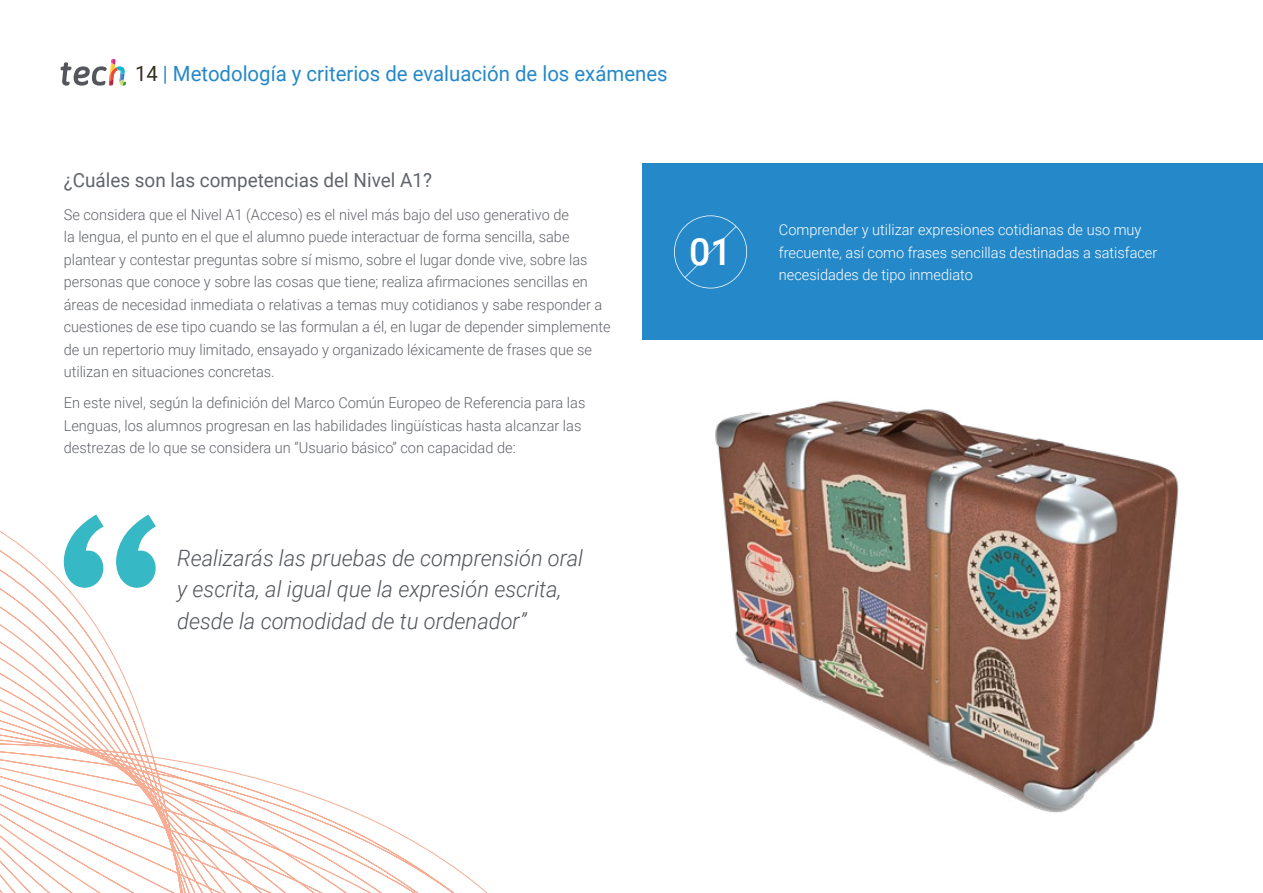
<style>
.page{position:relative;width:1263px;height:893px;background:#fff}
.page>*{position:absolute;margin:0;border:0;box-sizing:border-box;transform-origin:0 0}
.t1{font:500 37.5px "Roboto";color:#fff}
.t2{font:italic 300 22.5px/31.5px "Roboto";color:#52555b}
.t3{font:21px "Roboto";color:#2488c9}
.t4{font:19.5px "Roboto";color:#61646a}
.t5{font:300 15px/22.5px "Roboto";color:#61646a}
.t6{font:300 15px/22.5px "Roboto";color:#fff}
.s1{color:#312e20}
</style>
<div class="page">
<svg style="left:0;top:530px;width:488px;height:363px"></svg>
<svg style="left:64px;top:514px;width:92px;height:74px"></svg>
<div style="left:642px;top:164px;width:621px;height:176px;background:#2488c9"></div>
<svg style="left:674px;top:215px;width:73px;height:73px"></svg>
<img style="left:715px;top:400px;width:464px;height:413px">
<svg style="left:61px;top:59px;width:65px;height:27px"></svg>
<h3 class="t3" style="left:135px;top:59px;width:534px"><span class="s1">14</span> | Metodología y criterios de evaluación de los exámenes</h3>
<h3 class="t4" style="left:64px;top:166px;width:370px">¿Cuáles son las competencias del Nivel A1?</h3>
<p class="t5" style="left:64px;top:202px;width:548px">Se considera que el Nivel A1 (Acceso) es el nivel más bajo del uso generativo de<br>la lengua, el punto en el que el alumno puede interactuar de forma sencilla, sabe plantear y contestar preguntas sobre sí mismo, sobre el lugar donde vive, sobre las personas que conoce y sobre las cosas que tiene; realiza afirmaciones sencillas en áreas de necesidad inmediata o relativas a temas muy cotidianos y sabe responder a cuestiones de ese tipo cuando se las formulan a él, en lugar de depender simplemente de un repertorio muy limitado, ensayado y organizado léxicamente de frases que se utilizan en situaciones concretas.</p>
<p class="t5" style="left:64px;top:391px;width:523px">En este nivel, según la definición del Marco Común Europeo de Referencia para las<br>Lenguas, los alumnos progresan en las habilidades lingüísticas hasta alcanzar las destrezas de lo que se considera un “Usuario básico” con capacidad de:</p>
<h1 class="t1" style="left:689px;top:225px;width:44px">01</h1>
<h2 class="t2" style="left:177px;top:541px;width:407px">Realizarás las pruebas de comprensión oral y escrita, al igual que la expresión escrita, desde la comodidad de tu ordenador”</h2>
<p class="t6" style="left:779px;top:218px;width:380px">Comprender y utilizar expresiones cotidianas de uso muy frecuente, así como frases sencillas destinadas a satisfacer necesidades de tipo inmediato</p>
</div>
